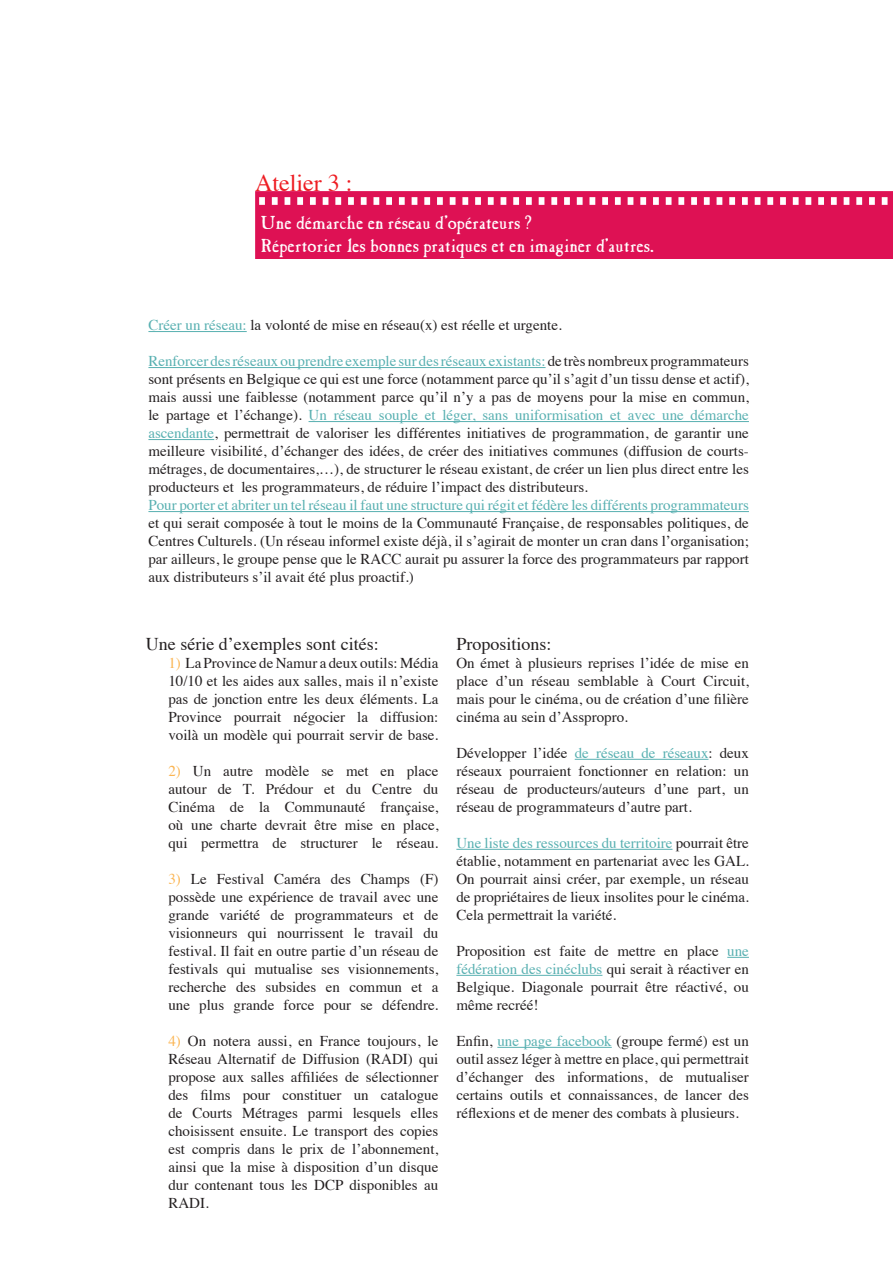
<style>
.page{position:relative;width:893px;height:1263px;background:#fff}
.page>*{position:absolute;margin:0;border:0;box-sizing:border-box;transform-origin:0 0}
.t1{font:24px "Times";color:#ee1d23}
.t2{font:19.5px/23.4px "Casablanca Antique Plain";color:#fff}
.t3{font:18px "Times";color:#231f20}
.t4{font:15px/18px "Times";color:#231f20;text-align:justify}
.t5{font:15px "Times";color:#58b0b1}
.s1{color:#58b0b1}
.s2{color:#fbb450}
</style>
<div class="page">
<svg style="left:255px;top:191px;width:638px;height:68px;background:#df1d5d"></svg>
<hr style="left:575px;top:759px;width:133px;height:1px;background:#58b0b1">
<hr style="left:456px;top:849px;width:216px;height:1px;background:#58b0b1">
<svg style="left:727px;top:957px;width:22px;height:1px"></svg>
<hr style="left:456px;top:975px;width:146px;height:1px;background:#58b0b1">
<hr style="left:497px;top:1047px;width:115px;height:1px;background:#58b0b1">
<hr style="left:148px;top:331px;width:99px;height:1px;background:#58b0b1">
<hr style="left:148px;top:367px;width:398px;height:1px;background:#58b0b1">
<hr style="left:309px;top:421px;width:440px;height:1px;background:#58b0b1">
<hr style="left:148px;top:439px;width:66px;height:1px;background:#58b0b1">
<hr style="left:148px;top:511px;width:601px;height:1px;background:#58b0b1">
<h1 class="t1" style="left:255px;top:160px;width:99px">Atelier 3 :</h1>
<h2 class="t2" style="left:261px;top:211px;width:395px">Une démarche en réseau d’opérateurs ?<br>Répertorier les bonnes pratiques et en imaginer d’autres.</h2>
<p class="t4" style="left:148px;top:315px;width:415px"><span class="s1">Créer un réseau:</span> la volonté de mise en réseau(x) est réelle et urgente.</p>
<p class="t4" style="left:148px;top:351px;width:602px"><span class="s1">Renforcer des réseaux ou prendre exemple sur des réseaux existants:</span> de très nombreux programmateurs sont présents en Belgique ce qui est une force (notamment parce qu’il s’agit d’un tissu dense et actif), mais aussi une faiblesse (notamment parce qu’il n’y a pas de moyens pour la mise en commun, le partage et l’échange). <span class="s1">Un réseau souple et léger, sans uniformisation et avec une démarche ascendante</span>, permettrait de valoriser les différentes initiatives de programmation, de garantir une meilleure visibilité, d’échanger des idées, de créer des initiatives communes (diffusion de courts&shy;métrages, de documentaires,…), de structurer le réseau existant, de créer un lien plus direct entre les producteurs et les programmateurs, de réduire l’impact des distributeurs.</p>
<p class="t5" style="left:148px;top:491px;width:602px">Pour porter et abriter un tel réseau il faut une structure qui régit et fédère les différents programmateurs</p>
<p class="t4" style="left:148px;top:513px;width:602px">et qui serait composée à tout le moins de la Communauté Française, de responsables politiques, de Centres Culturels. (Un réseau informel existe déjà, il s’agirait de monter un cran dans l’organisation; par ailleurs, le groupe pense que le RACC aurait pu assurer la force des programmateurs par rapport aux distributeurs s’il avait été plus proactif.)</p>
<p class="t3" style="left:146px;top:627px;width:234px">Une série d’exemples sont cités:</p>
<p class="t4" style="left:168px;top:653px;width:272px"><span class="s2">1)</span> La Province de Namur a deux outils: Média 10/10 et les aides aux salles, mais il n’existe pas de jonction entre les deux éléments. La Province pourrait négocier la diffusion: voilà un modèle qui pourrait servir de base.</p>
<p class="t4" style="left:168px;top:761px;width:272px"><span class="s2">2)</span> Un autre modèle se met en place autour de T. Prédour et du Centre du Cinéma de la Communauté française, où une charte devrait être mise en place, qui permettra de structurer le réseau.</p>
<p class="t4" style="left:168px;top:869px;width:272px"><span class="s2">3)</span> Le Festival Caméra des Champs (F) possède une expérience de travail avec une grande variété de programmateurs et de visionneurs qui nourrissent le travail du festival. Il fait en outre partie d’un réseau de festivals qui mutualise ses visionnements, recherche des subsides en commun et a une plus grande force pour se défendre.</p>
<p class="t4" style="left:168px;top:1031px;width:272px"><span class="s2">4)</span> On notera aussi, en France toujours, le Réseau Alternatif de Diffusion (RADI) qui propose aux salles affiliées de sélectionner des films pour constituer un catalogue de Courts Métrages parmi lesquels elles choisissent ensuite. Le transport des copies est compris dans le prix de l’abonnement, ainsi que la mise à disposition d’un disque dur contenant tous les DCP disponibles au RADI.</p>
<p class="t3" style="left:456px;top:627px;width:97px">Propositions:</p>
<p class="t4" style="left:456px;top:653px;width:294px">On émet à plusieurs reprises l’idée de mise en place d’un réseau semblable à Court Circuit, mais pour le cinéma, ou de création d’une filière cinéma au sein d’Asspropro.</p>
<p class="t4" style="left:456px;top:743px;width:294px">Développer l’idée <span class="s1">de réseau de réseaux</span>: deux réseaux pourraient fonctionner en relation: un réseau de producteurs/auteurs d’une part, un réseau de programmateurs d’autre part.</p>
<p class="t4" style="left:456px;top:833px;width:294px"><span class="s1">Une liste des ressources du territoire</span> pourrait être établie, notamment en partenariat avec les GAL.<br>On pourrait ainsi créer, par exemple, un réseau de propriétaires de lieux insolites pour le cinéma.<br>Cela permettrait la variété.</p>
<p class="t4" style="left:456px;top:941px;width:294px">Proposition est faite de mettre en place <span class="s1">une fédération des cinéclubs</span> qui serait à réactiver en Belgique. Diagonale pourrait être réactivé, ou même recréé!</p>
<p class="t4" style="left:456px;top:1031px;width:294px">Enfin, <span class="s1">une page facebook</span> (groupe fermé) est un outil assez léger à mettre en place, qui permettrait d’échanger des informations, de mutualiser certains outils et connaissances, de lancer des réflexions et de mener des combats à plusieurs.</p>
</div>
